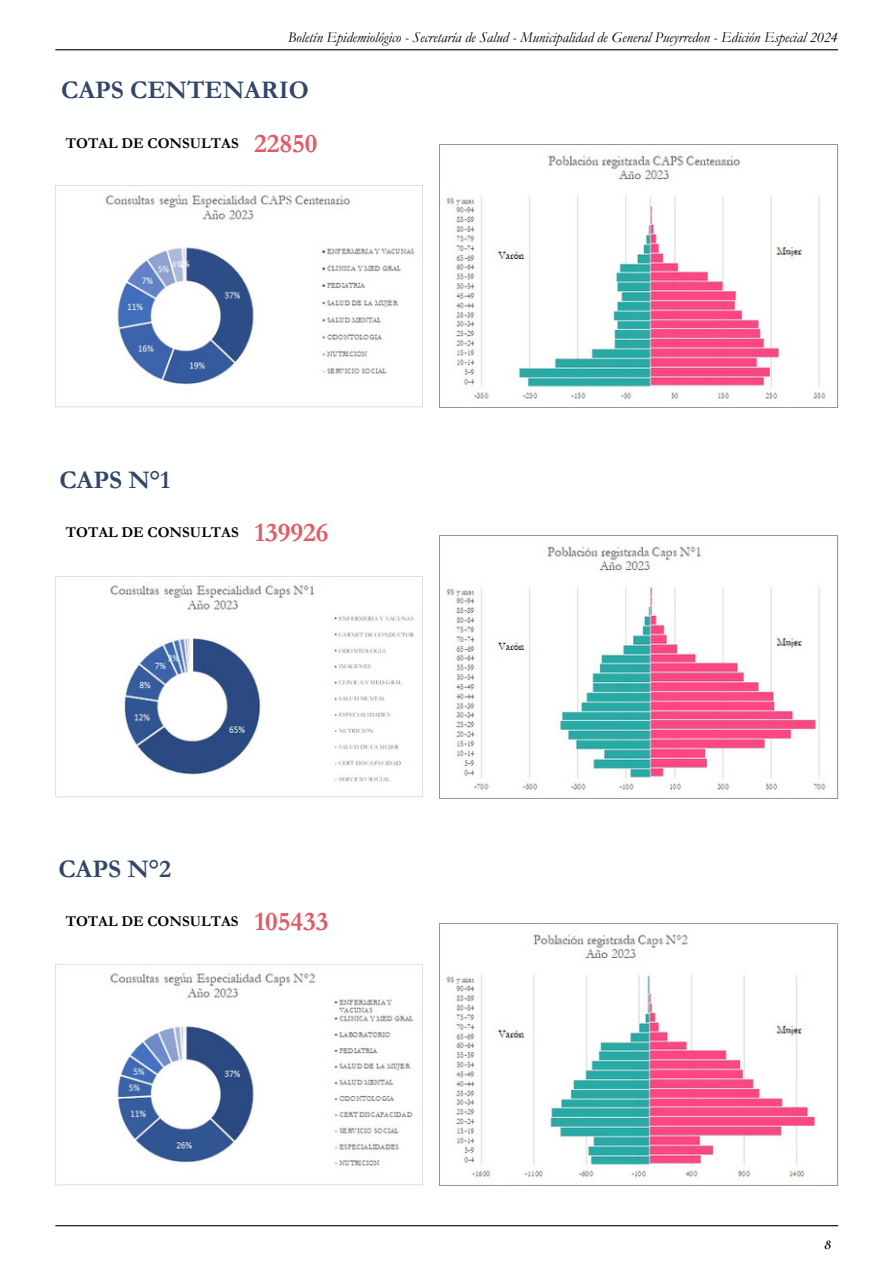
<style>
.page{position:relative;width:893px;height:1264px;background:#fff}
.page>*{position:absolute;margin:0;border:0;box-sizing:border-box;transform-origin:0 0}
.t1{font:700 25.5px "Garamond";color:#334668}
.t2{font:italic 15px "Garamond";color:#000}
.t3{font:700 15px "Garamond";color:#000}
.t4{font:italic 700 15px "Cormorant Garamond";color:#000}
.s1{font-size:27px;color:#e35a66}
</style>
<div class="page">
<hr style="left:55px;top:49px;width:783px;height:1px;background:#000">
<hr style="left:55px;top:1225px;width:783px;height:1px;background:#000">
<img style="left:55px;top:186px;width:367px;height:222px">
<img style="left:446px;top:145px;width:392px;height:262px">
<img style="left:55px;top:577px;width:367px;height:220px">
<img style="left:440px;top:535px;width:398px;height:263px">
<img style="left:55px;top:964px;width:367px;height:221px">
<img style="left:440px;top:923px;width:398px;height:262px">
<p class="t2" style="left:288px;top:29px;width:551px">Boletín Epidemiológico - Secretaría de Salud - Municipalidad de General Pueyrredon - Edición Especial 2024</p>
<h1 class="t1" style="left:61px;top:76px;width:249px">CAPS CENTENARIO</h1>
<p class="t3" style="left:66px;top:135px;width:253px">TOTAL DE CONSULTAS <span class="s1">22850</span></p>
<h1 class="t1" style="left:59px;top:466px;width:112px">CAPS N°1</h1>
<p class="t3" style="left:66px;top:524px;width:264px">TOTAL DE CONSULTAS <span class="s1">139926</span></p>
<h1 class="t1" style="left:58px;top:855px;width:114px">CAPS N°2</h1>
<p class="t3" style="left:66px;top:913px;width:264px">TOTAL DE CONSULTAS <span class="s1">105433</span></p>
<p class="t4" style="left:824px;top:1235px;width:8px">8</p>
</div>
